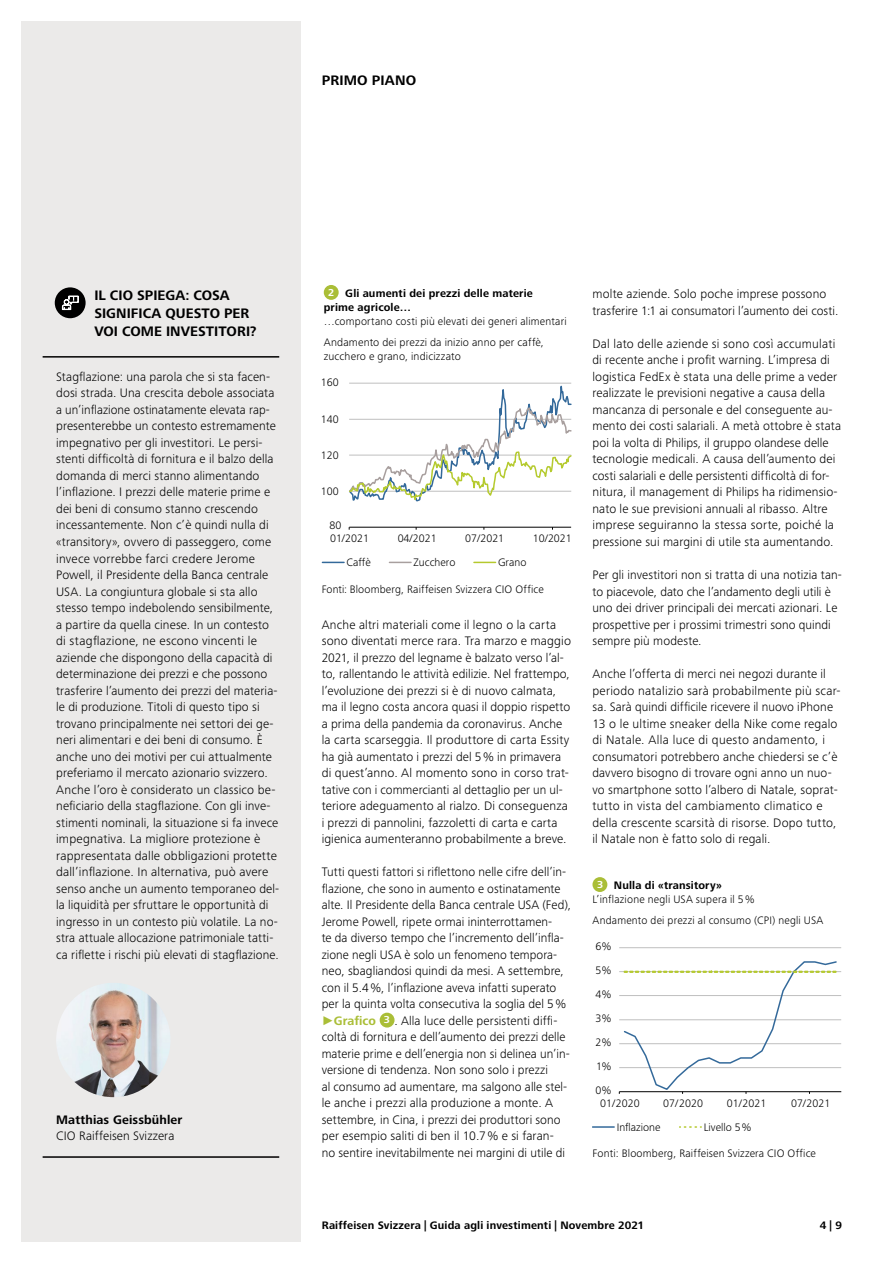
<style>
.page{position:relative;width:893px;height:1263px;background:#fff}
.page>*{position:absolute;margin:0;border:0;box-sizing:border-box;transform-origin:0 0}
.t1{font:700 14.25px/18px "Frutiger Next Pro";letter-spacing:.005em;color:#000}
.t2{font:300 12.75px/16.5px "Frutiger Next Pro";letter-spacing:.005em;color:#000}
.t3{font:700 12.75px "Frutiger Next Pro";letter-spacing:.01em;color:#000}
.t4{font:300 11.25px/14.2px "Frutiger Next Pro";letter-spacing:.015em;color:#000}
.t5{font:700 11.25px/14.2px "Frutiger Next Pro";letter-spacing:.015em;color:#000}
.s1{font-size:10.5px;color:#fff}
.s2{font-family:"Arial";font-weight:400;color:#aabe37}
.s3{font-weight:700;color:#aabe37}
.s4{font-weight:700;font-size:10.5px;color:#fff}
.s5{font-weight:700}
</style>
<div class="page">
<div style="left:21px;top:21px;width:279px;height:1221px;background:#ebeae9"></div>
<div style="left:380px;top:1013px;width:15px;height:14px;background:#aabe37;border-radius:50%"></div>
<hr style="left:43px;top:1156px;width:236px;height:2px;background:#000">
<img style="left:56px;top:983px;width:114px;height:114px;border-radius:57px">
<hr style="left:43px;top:356px;width:236px;height:2px;background:#000">
<div style="left:55px;top:287px;width:31px;height:31px;background:#000;border-radius:50%"></div>
<svg style="left:62px;top:296px;width:17px;height:14px"></svg>
<div style="left:592px;top:877px;width:15px;height:15px;background:#aabe37;border-radius:50%"></div>
<hr style="left:619px;top:1067px;width:222px;height:1px;background:#bfbfbf">
<hr style="left:619px;top:1043px;width:222px;height:1px;background:#bfbfbf">
<hr style="left:619px;top:1019px;width:222px;height:1px;background:#bfbfbf">
<hr style="left:619px;top:995px;width:222px;height:1px;background:#bfbfbf">
<hr style="left:619px;top:971px;width:222px;height:1px;background:#bfbfbf">
<hr style="left:619px;top:947px;width:222px;height:1px;background:#bfbfbf">
<hr style="left:619px;top:1091px;width:222px;height:1px;background:#000">
<svg style="left:619px;top:961px;width:219px;height:133px"></svg>
<hr style="left:593px;top:1126px;width:21px;height:2px;background:#33699a">
<svg style="left:680px;top:1126px;width:21px;height:2px"></svg>
<div style="left:324px;top:285px;width:15px;height:15px;background:#aabe37;border-radius:50%"></div>
<hr style="left:349px;top:527px;width:222px;height:1px;background:#000">
<svg style="left:349px;top:383px;width:222px;height:119px"></svg>
<svg style="left:322px;top:562px;width:22px;height:1px"></svg>
<svg style="left:389px;top:562px;width:22px;height:1px"></svg>
<svg style="left:474px;top:562px;width:22px;height:1px"></svg>
<p class="t1" style="left:322px;top:72px;width:96px">PRIMO PIANO</p>
<p class="t1" style="left:94px;top:286px;width:164px">IL CIO SPIEGA: COSA<br>SIGNIFICA QUESTO PER<br>VOI COME INVESTITORI?</p>
<p class="t2" style="left:56px;top:368px;width:225px">Stagflazione: una parola che si sta facen&shy;dosi strada. Una crescita debole associata a un’inflazione ostinatamente elevata rap&shy;presenterebbe un contesto estremamente impegnativo per gli investitori. Le persi&shy;stenti difficoltà di fornitura e il balzo della domanda di merci stanno alimentando l’inflazione. I prezzi delle materie prime e dei beni di consumo stanno crescendo incessantemente. Non c’è quindi nulla di «transitory», ovvero di passeggero, come invece vorrebbe farci credere Jerome Powell, il Presidente della Banca centrale USA. La congiuntura globale si sta allo stesso tempo indebolendo sensibilmente, a partire da quella cinese. In un contesto di stagflazione, ne escono vincenti le aziende che dispongono della capacità di determinazione dei prezzi e che possono trasferire l’aumento dei prezzi del materia&shy;le di produzione. Titoli di questo tipo si trovano principalmente nei settori dei ge&shy;neri alimentari e dei beni di consumo. È anche uno dei motivi per cui attualmente preferiamo il mercato azionario svizzero.<br>Anche l’oro è considerato un classico be&shy;neficiario della stagflazione. Con gli inve&shy;stimenti nominali, la situazione si fa invece impegnativa. La migliore protezione è rappresentata dalle obbligazioni protette dall’inflazione. In alternativa, può avere senso anche un aumento temporaneo del&shy;la liquidità per sfruttare le opportunità di ingresso in un contesto più volatile. La no&shy;stra attuale allocazione patrimoniale tatti&shy;ca riflette i rischi più elevati di stagflazione.</p>
<p class="t3" style="left:56px;top:1112px;width:128px">Matthias Geissbühler</p>
<p class="t2" style="left:56px;top:1127px;width:120px">CIO Raiffeisen Svizzera</p>
<p class="t5" style="left:324px;top:286px;width:211px;text-indent:4px"><span class="s1">2</span> Gli aumenti dei prezzi delle materie prime agricole…</p>
<p class="t4" style="left:324px;top:311px;width:244px;line-height:20.7px">…comportano costi più elevati dei generi alimentari<br>Andamento dei prezzi da inizio anno per caffè,</p>
<p class="t4" style="left:324px;top:349px;width:139px">zucchero e grano, indicizzato</p>
<p class="t4" style="left:321px;top:376px;width:19px">160</p>
<p class="t4" style="left:321px;top:412px;width:19px">140</p>
<p class="t4" style="left:321px;top:448px;width:19px">120</p>
<p class="t4" style="left:321px;top:484px;width:19px">100</p>
<p class="t4" style="left:329px;top:518px;width:13px">80</p>
<p class="t4" style="left:330px;top:531px;width:40px">01/2021</p>
<p class="t4" style="left:398px;top:531px;width:40px">04/2021</p>
<p class="t4" style="left:465px;top:531px;width:40px">07/2021</p>
<p class="t4" style="left:533px;top:531px;width:40px">10/2021</p>
<p class="t4" style="left:347px;top:555px;width:26px">Caffè</p>
<p class="t4" style="left:414px;top:555px;width:43px">Zucchero</p>
<p class="t4" style="left:498px;top:555px;width:30px">Grano</p>
<p class="t4" style="left:322px;top:582px;width:224px">Fonti: Bloomberg, Raiffeisen Svizzera CIO Office</p>
<p class="t2" style="left:322px;top:616px;width:251px">Anche altri materiali come il legno o la carta sono diventati merce rara. Tra marzo e maggio 2021, il prezzo del legname è balzato verso l’al&shy;to, rallentando le attività edilizie. Nel frattempo, l’evoluzione dei prezzi si è di nuovo calmata, ma il legno costa ancora quasi il doppio rispetto a prima della pandemia da coronavirus. Anche la carta scarseggia. Il produttore di carta Essity ha già aumentato i prezzi del 5% in primavera di quest’anno. Al momento sono in corso trat&shy;tative con i commercianti al dettaglio per un ul&shy;teriore adeguamento al rialzo. Di conseguenza i prezzi di pannolini, fazzoletti di carta e carta igienica aumenteranno probabilmente a breve.</p>
<p class="t2" style="left:322px;top:863px;width:251px">Tutti questi fattori si riflettono nelle cifre dell’in&shy;flazione, che sono in aumento e ostinatamente alte. Il Presidente della Banca centrale USA (Fed), Jerome Powell, ripete ormai ininterrottamen-<br>te da diverso tempo che l’incremento dell’infla&shy;zione negli USA è solo un fenomeno tempora&shy;neo, sbagliandosi quindi da mesi. A settembre, con il 5.4%, l’inflazione aveva infatti superato per la quinta volta consecutiva la soglia del 5% <span class="s2">►</span><span class="s3">Grafico</span> <span class="s4">3</span> . Alla luce delle persistenti diffi&shy;coltà di fornitura e dell’aumento dei prezzi delle materie prime e dell’energia non si delinea un’in&shy;versione di tendenza. Non sono solo i prezzi<br>al consumo ad aumentare, ma salgono alle stel&shy;le anche i prezzi alla produzione a monte. A settembre, in Cina, i prezzi dei produttori sono per esempio saliti di ben il 10.7% e si faran-<br>no sentire inevitabilmente nei margini di utile di</p>
<p class="t2" style="left:592px;top:286px;width:247px">molte aziende. Solo poche imprese possono trasferire 1:1 ai consumatori l’aumento dei costi.</p>
<p class="t2" style="left:592px;top:335px;width:250px">Dal lato delle aziende si sono così accumulati di recente anche i profit warning. L’impresa di logistica FedEx è stata una delle prime a veder realizzate le previsioni negative a causa della mancanza di personale e del conseguente au&shy;mento dei costi salariali. A metà ottobre è stata poi la volta di Philips, il gruppo olandese delle tecnologie medicali. A causa dell’aumento dei costi salariali e delle persistenti difficoltà di for&shy;nitura, il management di Philips ha ridimensio&shy;nato le sue previsioni annuali al ribasso. Altre imprese seguiranno la stessa sorte, poiché la pressione sui margini di utile sta aumentando.</p>
<p class="t2" style="left:592px;top:566px;width:251px">Per gli investitori non si tratta di una notizia tan&shy;to piacevole, dato che l’andamento degli utili è uno dei driver principali dei mercati azionari. Le prospettive per i prossimi trimestri sono quindi sempre più modeste.</p>
<p class="t2" style="left:592px;top:665px;width:250px">Anche l’offerta di merci nei negozi durante il periodo natalizio sarà probabilmente più scar&shy;sa. Sarà quindi difficile ricevere il nuovo iPhone 13 o le ultime sneaker della Nike come regalo di Natale. Alla luce di questo andamento, i consumatori potrebbero anche chiedersi se c’è davvero bisogno di trovare ogni anno un nuo-- vo smartphone sotto l’albero di Natale, soprat&shy;tutto in vista del cambiamento climatico e della crescente scarsità di risorse. Dopo tutto, il Natale non è fatto solo di regali.</p>
<p class="t4" style="left:592px;top:878px;width:164px;text-indent:5px"><span class="s4">3</span> <span class="s5">Nulla di «transitory»<br></span>L’inflazione negli USA supera il 5%</p>
<p class="t4" style="left:592px;top:913px;width:232px">Andamento dei prezzi al consumo (CPI) negli USA</p>
<p class="t4" style="left:595px;top:939px;width:18px">6%</p>
<p class="t4" style="left:595px;top:963px;width:18px">5%</p>
<p class="t4" style="left:595px;top:987px;width:18px">4%</p>
<p class="t4" style="left:595px;top:1011px;width:18px">3%</p>
<p class="t4" style="left:595px;top:1035px;width:18px">2%</p>
<p class="t4" style="left:596px;top:1059px;width:17px">1%</p>
<p class="t4" style="left:596px;top:1083px;width:17px">0%</p>
<p class="t4" style="left:600px;top:1096px;width:41px">01/2020</p>
<p class="t4" style="left:663px;top:1096px;width:41px">07/2020</p>
<p class="t4" style="left:727px;top:1096px;width:41px">01/2021</p>
<p class="t4" style="left:791px;top:1096px;width:41px">07/2021</p>
<p class="t4" style="left:617px;top:1120px;width:45px">Inflazione</p>
<p class="t4" style="left:704px;top:1120px;width:49px">Livello 5%</p>
<p class="t4" style="left:592px;top:1146px;width:225px">Fonti: Bloomberg, Raiffeisen Svizzera CIO Office</p>
<p class="t5" style="left:322px;top:1218px;width:324px">Raiffeisen Svizzera | Guida agli investimenti | Novembre 2021</p>
<p class="t5" style="left:820px;top:1218px;width:24px">4 | 9</p>
</div>
